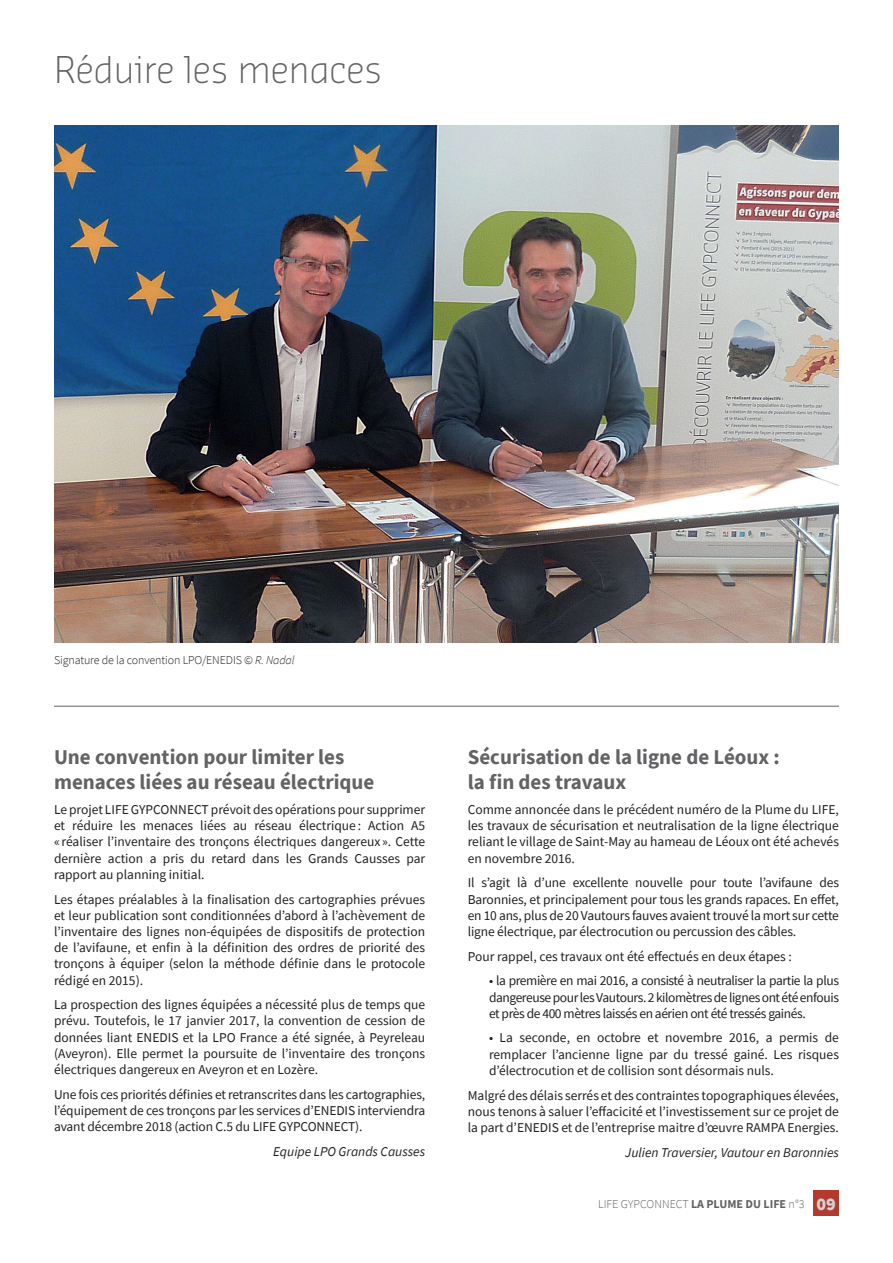
<style>
.page{position:relative;width:893px;height:1263px;background:#fff}
.page>*{position:absolute;margin:0;border:0;box-sizing:border-box;transform-origin:0 0}
.t1{font:300 36px "Sansa Pro";color:#636366}
.t2{font:700 21px/25.2px "Source Sans Pro";color:#636366}
.t3{font:13.5px/16.2px "Source Sans Pro";color:#231f20;text-align:justify}
.t4{font:italic 13.5px "Source Sans Pro";color:#231f20}
.t5{font:300 12px "Source Sans Pro";letter-spacing:-.01em;color:#231f20}
.t6{font:300 12px "Source Sans Pro";color:#636366}
.s1{font-style:italic}
.s2{font-weight:700}
.s3{font-weight:900;font-size:18px;color:#d1d2d4}
</style>
<div class="page">
<div style="left:813px;top:1190px;width:26px;height:26px;background:#b53a2e"></div>
<img style="left:54px;top:126px;width:785px;height:516px">
<hr style="left:54px;top:706px;width:785px;height:1px;background:#636366">
<h1 class="t1" style="left:54px;top:46px;width:329px">Réduire les menaces</h1>
<p class="t5" style="left:54px;top:653px;width:242px">Signature de la convention LPO/ENEDIS © <span class="s1">R. Nadal</span></p>
<h2 class="t2" style="left:54px;top:744px;width:322px">Une convention pour limiter les menaces liées au réseau électrique</h2>
<p class="t3" style="left:54px;top:801px;width:373px">Le projet LIFE GYPCONNECT prévoit des opérations pour supprimer et réduire les menaces liées au réseau électrique : Action A5 « réaliser l’inventaire des tronçons électriques dangereux ». Cette dernière action a pris du retard dans les Grands Causses par rapport au planning initial.</p>
<p class="t3" style="left:54px;top:891px;width:373px">Les étapes préalables à la finalisation des cartographies prévues et leur publication sont conditionnées d’abord à l’achèvement de l’inventaire des lignes non-équipées de dispositifs de protection de l’avifaune, et enfin à la définition des ordres de priorité des tronçons à équiper (selon la méthode définie dans le protocole rédigé en 2015).</p>
<p class="t3" style="left:54px;top:996px;width:373px">La prospection des lignes équipées a nécessité plus de temps que prévu. Toutefois, le 17 janvier 2017, la convention de cession de données liant ENEDIS et la LPO France a été signée, à Peyreleau (Aveyron). Elle permet la poursuite de l’inventaire des tronçons électriques dangereux en Aveyron et en Lozère.</p>
<p class="t3" style="left:54px;top:1086px;width:373px">Une fois ces priorités définies et retranscrites dans les cartographies, l’équipement de ces tronçons par les services d’ENEDIS interviendra avant décembre 2018 (action C.5 du LIFE GYPCONNECT).</p>
<p class="t4" style="left:273px;top:1143px;width:154px">Equipe LPO Grands Causses</p>
<h2 class="t2" style="left:468px;top:744px;width:314px">Sécurisation de la ligne de Léoux : la fin des travaux</h2>
<p class="t3" style="left:468px;top:801px;width:373px">Comme annoncée dans le précédent numéro de la Plume du LIFE, les travaux de sécurisation et neutralisation de la ligne électrique reliant le village de Saint-May au hameau de Léoux ont été achevés en novembre 2016.</p>
<p class="t3" style="left:468px;top:875px;width:373px">Il s’agit là d’une excellente nouvelle pour toute l’avifaune des Baronnies, et principalement pour tous les grands rapaces. En effet, en 10 ans, plus de 20 Vautours fauves avaient trouvé la mort sur cette ligne électrique, par électrocution ou percussion des câbles.</p>
<p class="t3" style="left:468px;top:948px;width:326px">Pour rappel, ces travaux ont été effectués en deux étapes :</p>
<p class="t3" style="left:489px;top:973px;width:351px">• la première en mai 2016, a consisté à neutraliser la partie la plus dangereuse pour les Vautours. 2 kilomètres de lignes ont été enfouis et près de 400 mètres laissés en aérien ont été tressés gainés.</p>
<p class="t3" style="left:489px;top:1030px;width:351px">• La seconde, en octobre et novembre 2016, a permis de remplacer l’ancienne ligne par du tressé gainé. Les risques d’électrocution et de collision sont désormais nuls.</p>
<p class="t3" style="left:468px;top:1087px;width:373px">Malgré des délais serrés et des contraintes topographiques élevées, nous tenons à saluer l’effacicité et l’investissement sur ce projet de la part d’ENEDIS et de l’entreprise maitre d’œuvre RAMPA Energies.</p>
<p class="t4" style="left:625px;top:1143px;width:215px">Julien Traversier, Vautour en Baronnies</p>
<p class="t6" style="left:598px;top:1197px;width:239px">LIFE GYPCONNECT <span class="s2">LA PLUME DU LIFE</span> n°3 <span class="s3">09</span></p>
</div>
